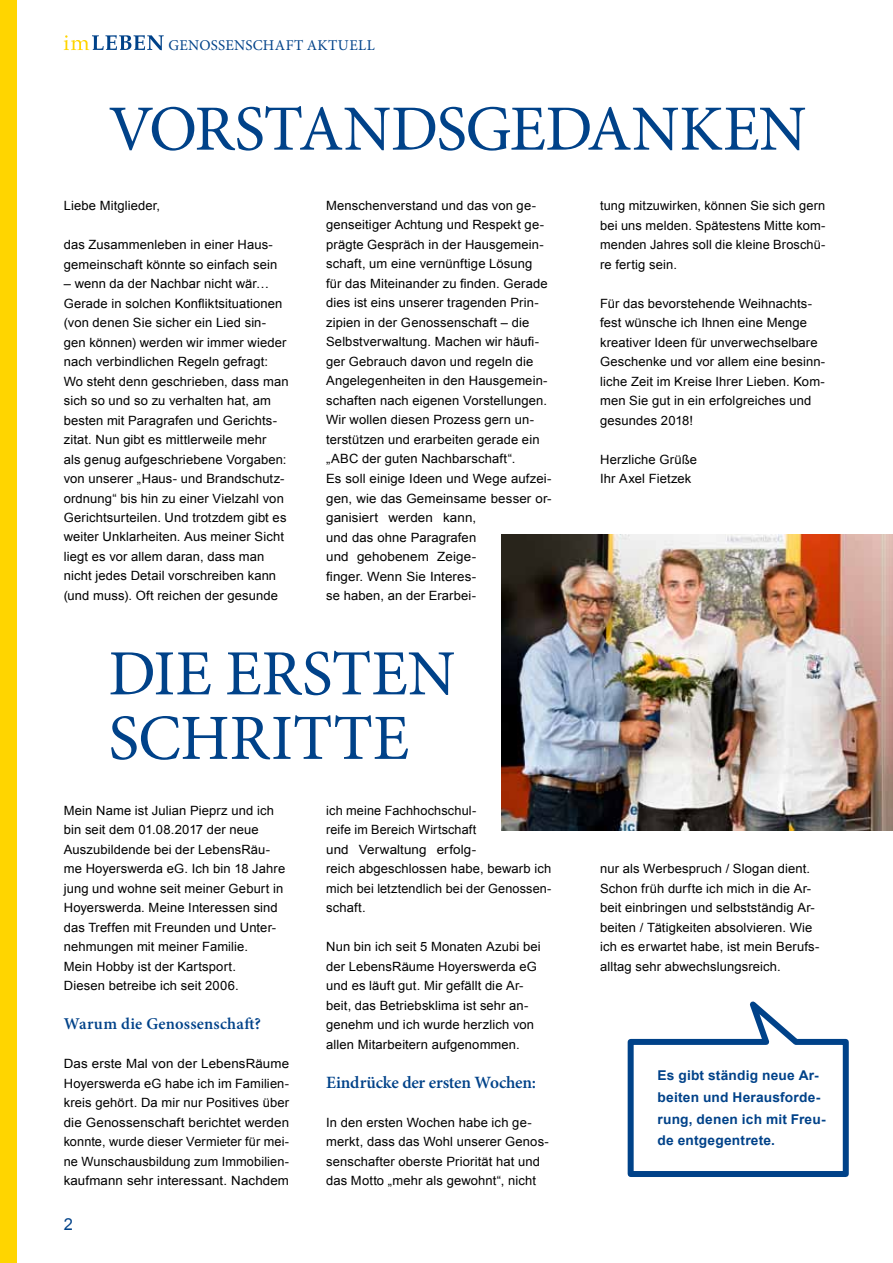
<style>
.page{position:relative;width:893px;height:1263px;background:#fff}
.page>*{position:absolute;margin:0;border:0;box-sizing:border-box;transform-origin:0 0}
.t1{font:64.5px/64.5px "Minion Pro";letter-spacing:-.01em;color:#004289}
.t2{font:600 17.25px "Minion Pro";letter-spacing:-.015em;color:#004289}
.t3{font:600 16.5px "Minion Pro";letter-spacing:.015em;color:#004289}
.t4{font:16.5px "Arial";color:#004289}
.t5{font:15px "Minion Pro";letter-spacing:.02em;color:#004289}
.t6{font:700 13.5px/21.8px "Arial";letter-spacing:.01em;color:#004289}
.t7{font:12.75px/19.5px "Arial";letter-spacing:.01em;color:#000}
.t8{font:12.75px/19.5px "Arial";letter-spacing:.01em;color:#000;text-align:justify;scale:1.05 1}
</style>
<div class="page">
<div style="left:0;top:0;width:17px;height:1263px;background:#ffd500"></div>
<svg style="left:64px;top:35px;width:100px;height:15px"></svg>
<svg style="left:627px;top:1001px;width:222px;height:176px"></svg>
<img style="left:502px;top:534px;width:391px;height:297px">
<p class="t5" style="left:169px;top:35px;width:208px">GENOSSENSCHAFT AKTUELL</p>
<h1 class="t1" style="left:108px;top:97px;width:700px">VORSTANDSGEDANKEN</h1>
<p class="t7" style="left:64px;top:196px;width:98px">Liebe Mitglieder,</p>
<p class="t7" style="left:64px;top:235px;width:215px">das Zusammenleben in einer Haus&shy;gemeinschaft könnte so einfach sein</p>
<p class="t7" style="left:64px;top:274px;width:226px">– wenn da der Nachbar nicht wär… Gerade in solchen Konfliktsituationen (von denen Sie sicher ein Lied sin&shy;gen können) werden wir immer wieder nach verbindlichen Regeln gefragt:<br>Wo steht denn geschrieben, dass man sich so und so zu verhalten hat, am besten mit Paragrafen und Gerichts&shy;zitat. Nun gibt es mittlerweile mehr<br>als genug aufgeschriebene Vorgaben: von unserer „Haus- und Brandschutz&shy;ordnung“ bis hin zu einer Vielzahl von Gerichtsurteilen. Und trotzdem gibt es weiter Unklarheiten. Aus meiner Sicht liegt es vor allem daran, dass man nicht jedes Detail vorschreiben kann (und muss). Oft reichen der gesunde</p>
<p class="t7" style="left:326px;top:196px;width:227px">Menschenverstand und das von ge&shy;genseitiger Achtung und Respekt ge&shy;prägte Gespräch in der Hausgemein&shy;schaft, um eine vernünftige Lösung<br>für das Miteinander zu finden. Gerade dies ist eins unserer tragenden Prin&shy;zipien in der Genossenschaft – die<br>Selbstverwaltung. Machen wir häufi&shy;ger Gebrauch davon und regeln die<br>Angelegenheiten in den Hausgemein&shy;schaften nach eigenen Vorstellungen.<br>Wir wollen diesen Prozess gern un&shy;terstützen und erarbeiten gerade ein „ABC der guten Nachbarschaft“.<br>Es soll einige Ideen und Wege aufzei&shy;gen, wie das Gemeinsame besser or&shy;ganisiert werden kann,<br>und das ohne Paragrafen<br>und gehobenem Zeige-<br>finger. Wenn Sie Interes-<br>se haben, an der Erarbei-</p>
<h1 class="t1" style="left:108px;top:642px;width:349px">DIE ERSTEN<br>SCHRITTE</h1>
<p class="t7" style="left:64px;top:800px;width:223px">Mein Name ist Julian Pieprz und ich bin seit dem 01.08.2017 der neue Auszubildende bei der LebensRäu&shy;me Hoyerswerda eG. Ich bin 18 Jahre jung und wohne seit meiner Geburt in Hoyerswerda. Meine Interessen sind das Treffen mit Freunden und Unter&shy;nehmungen mit meiner Familie.<br>Mein Hobby ist der Kartsport.<br>Diesen betreibe ich seit 2006.</p>
<p class="t3" style="left:64px;top:1012px;width:199px">Warum die Genossenschaft?</p>
<p class="t8" style="left:64px;top:1054px;width:216px">Das erste Mal von der LebensRäume Hoyerswerda eG habe ich im Familien&shy;kreis gehört. Da mir nur Positives über die Genossenschaft berichtet werden konnte, wurde dieser Vermieter für mei&shy;ne Wunschausbildung zum Immobilien&shy;kaufmann sehr interessant. Nachdem</p>
<p class="t4" style="left:64px;top:1214px;width:11px">2</p>
<p class="t7" style="left:326px;top:800px;width:227px">ich meine Fachhochschul-<br>reife im Bereich Wirtschaft<br>und Verwaltung erfolg-<br>reich abgeschlossen habe, bewarb ich mich bei letztendlich bei der Genossen&shy;schaft.</p>
<p class="t7" style="left:326px;top:937px;width:216px">Nun bin ich seit 5 Monaten Azubi bei der LebensRäume Hoyerswerda eG und es läuft gut. Mir gefällt die Ar&shy;beit, das Betriebsklima ist sehr an&shy;genehm und ich wurde herzlich von allen Mitarbeitern aufgenommen.</p>
<h2 class="t2" style="left:326px;top:1070px;width:211px">Eindrücke der ersten Wochen:</h2>
<p class="t7" style="left:326px;top:1112px;width:224px">In den ersten Wochen habe ich ge&shy;merkt, dass das Wohl unserer Genos&shy;senschafter oberste Priorität hat und das Motto „mehr als gewohnt“, nicht</p>
<p class="t7" style="left:600px;top:196px;width:227px;text-align:justify">tung mitzuwirken, können Sie sich gern bei uns melden. Spätestens Mitte kom&shy;menden Jahres soll die kleine Broschü&shy;re fertig sein.</p>
<p class="t7" style="left:600px;top:293px;width:227px">Für das bevorstehende Weihnachts&shy;fest wünsche ich Ihnen eine Menge kreativer Ideen für unverwechselbare Geschenke und vor allem eine besinn&shy;liche Zeit im Kreise Ihrer Lieben. Kom&shy;men Sie gut in ein erfolgreiches und gesundes 2018!</p>
<p class="t7" style="left:600px;top:449px;width:98px">Herzliche Grüße<br>Ihr Axel Fietzek</p>
<p class="t7" style="left:600px;top:859px;width:221px">nur als Werbespruch / Slogan dient.<br>Schon früh durfte ich mich in die Ar&shy;beit einbringen und selbstständig Ar&shy;beiten / Tätigkeiten absolvieren. Wie ich es erwartet habe, ist mein Berufs&shy;alltag sehr abwechslungsreich.</p>
<p class="t6" style="left:657px;top:1065px;width:170px">Es gibt ständig neue Ar&shy;beiten und Herausforde&shy;rung, denen ich mit Freu&shy;de entgegentrete.</p>
</div>
